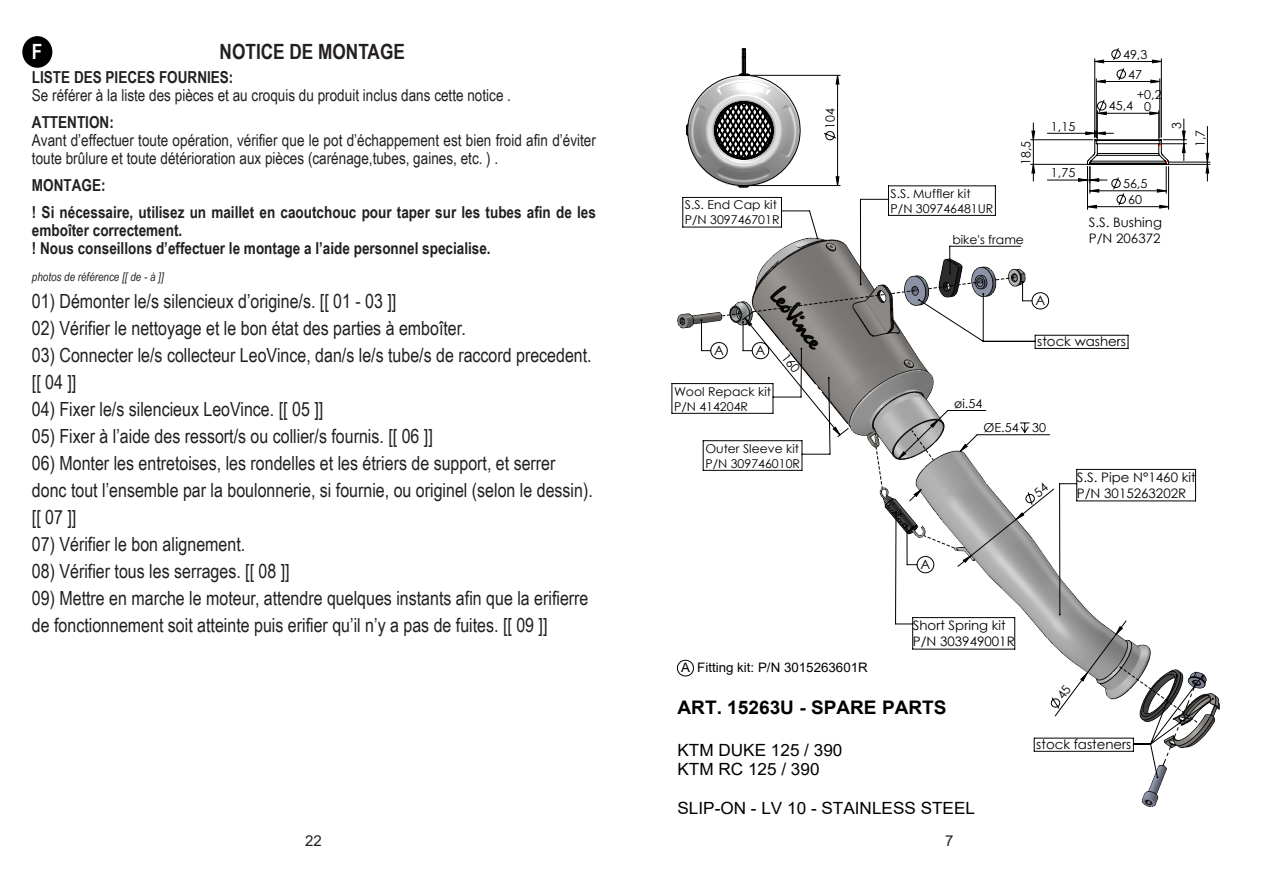
<style>
.page{position:relative;width:1263px;height:893px;background:#fff}
.page>*{position:absolute;margin:0;border:0;box-sizing:border-box;transform-origin:0 0}
.t1{font:700 21px "Arial Narrow";color:#231f20}
.t2{font:700 21px "Arial Narrow";color:#fff}
.t3{font:19.5px/27px "Arial Narrow";color:#231f20}
.t4{font:700 18.75px "Arial";color:#000}
.t5{font:16.8px/19.5px "Arial";color:#000}
.t6{font:16.5px/18px "Arial Narrow";color:#231f20}
.t7{font:700 16.5px/18px "Arial Narrow";color:#231f20}
.t8{font:15px "Arial";color:#231f20}
.t9{font:13.05px/15.8px "Century Gothic";color:#000}
.t10{font:13.05px "Arial";color:#000}
.t11{font:12.6px "Century Gothic";color:#000}
.t12{font:12.3px/12px "Century Gothic";color:#000;text-align:center}
.t13{font:12.15px/14.9px "Century Gothic";color:#000}
.t14{font:italic 12px "Arial Narrow";color:#231f20}
</style>
<div class="page">
<div style="left:22px;top:36px;width:30px;height:32px;background:#000001;border-radius:50%"></div>
<svg style="left:686px;top:48px;width:115px;height:137px"></svg>
<svg style="left:671px;top:185px;width:325px;height:229px"></svg>
<hr style="left:746px;top:75px;width:94px;height:1px;background:#000">
<hr style="left:746px;top:185px;width:94px;height:1px;background:#000">
<hr style="left:1168px;top:162px;width:42px;height:1px;background:#000">
<hr style="left:1169px;top:164px;width:41px;height:1px;background:#000">
<svg style="left:700px;top:281px;width:514px;height:497px"></svg>
<svg style="left:823px;top:48px;width:386px;height:161px"></svg>
<svg style="left:1051px;top:620px;width:147px;height:147px"></svg>
<svg style="left:722px;top:238px;width:332px;height:329px"></svg>
<p class="t2" style="left:32px;top:36px;width:12px">F</p>
<p class="t1" style="left:220px;top:36px;width:187px">NOTICE DE MONTAGE</p>
<p class="t7" style="left:32px;top:67px;width:203px">LISTE DES PIECES FOURNIES:</p>
<p class="t6" style="left:32px;top:86px;width:481px">Se référer à la liste des pièces et au croquis du produit inclus dans cette notice .</p>
<p class="t7" style="left:32px;top:112px;width:83px">ATTENTION:</p>
<p class="t6" style="left:32px;top:131px;width:565px">Avant d’effectuer toute opération, vérifier que le pot d’échappement est bien froid afin d’éviter toute brûlure et toute détérioration aux pièces (carénage,tubes, gaines, etc. ) .</p>
<p class="t7" style="left:32px;top:175px;width:75px">MONTAGE:</p>
<p class="t7" style="left:32px;top:202px;width:565px">! Si nécessaire, utilisez un maillet en caoutchouc pour taper sur les tubes afin de les emboîter correctement.</p>
<p class="t7" style="left:32px;top:238px;width:460px">! Nous conseillons d’effectuer le montage a l’aide personnel specialise.</p>
<p class="t14" style="left:32px;top:268px;width:133px">photos de référence [[ de - à ]]</p>
<p class="t3" style="left:32px;top:287px;width:366px">01) Démonter le/s silencieux d’origine/s. [[ 01 - 03 ]]</p>
<p class="t3" style="left:32px;top:314px;width:435px">02) Vérifier le nettoyage et le bon état des parties à emboîter.</p>
<p class="t3" style="left:32px;top:341px;width:561px">03) Connecter le/s collecteur LeoVince, dan/s le/s tube/s de raccord precedent. [[ 04 ]]</p>
<p class="t3" style="left:32px;top:395px;width:293px">04) Fixer le/s silencieux LeoVince. [[ 05 ]]</p>
<p class="t3" style="left:32px;top:422px;width:402px">05) Fixer à l’aide des ressort/s ou collier/s fournis. [[ 06 ]]</p>
<p class="t3" style="left:32px;top:449px;width:562px">06) Monter les entretoises, les rondelles et les étriers de support, et serrer donc tout l’ensemble par la boulonnerie, si fournie, ou originel (selon le dessin). [[ 07 ]]</p>
<p class="t3" style="left:32px;top:530px;width:215px">07) Vérifier le bon alignement.</p>
<p class="t3" style="left:32px;top:557px;width:259px">08) Vérifier tous les serrages. [[ 08 ]]</p>
<p class="t3" style="left:32px;top:584px;width:558px">09) Mettre en marche le moteur, attendre quelques instants afin que la erifierre de fonctionnement soit atteinte puis erifier qu’il n’y a pas de fuites. [[ 09 ]]</p>
<p class="t12" style="left:1123px;top:48px;width:26px">49,3</p>
<p class="t13" style="left:685px;top:197px;width:96px">S.S. End Cap kit<br>P/N 309746701R</p>
<p class="t11" style="left:821px;top:129px;width:22px;rotate:-90deg">104</p>
<p class="t9" style="left:714px;top:342px;width:11px">A</p>
<p class="t9" style="left:756px;top:342px;width:11px">A</p>
<p class="t13" style="left:674px;top:384px;width:99px">Wool Repack kit<br>P/N 414204R</p>
<p class="t13" style="left:705px;top:441px;width:96px">Outer Sleeve kit<br>P/N 309746010R</p>
<p class="t12" style="left:1128px;top:68px;width:15px">47</p>
<p class="t13" style="left:890px;top:186px;width:104px">S.S. Muffler kit<br>P/N 309746481UR</p>
<p class="t11" style="left:1017px;top:165px;width:25px;rotate:-90deg">18,5</p>
<p class="t13" style="left:952px;top:232px;width:73px">bike's frame</p>
<p class="t12" style="left:1109px;top:100px;width:26px">45,4</p>
<p class="t12" style="left:1137px;top:88px;width:27px">+0,2<br>0</p>
<p class="t12" style="left:1051px;top:120px;width:26px">1,15</p>
<p class="t11" style="left:1168px;top:129px;width:8px;rotate:-90deg">3</p>
<p class="t12" style="left:1051px;top:167px;width:26px">1,75</p>
<p class="t12" style="left:1123px;top:175px;width:26px;line-height:15.9px">56,5<br>60</p>
<p class="t9" style="left:1089px;top:215px;width:75px">S.S. Bushing<br>P/N 206372</p>
<p class="t11" style="left:1191px;top:147px;width:19px;rotate:-90deg">1,7</p>
<p class="t9" style="left:1035px;top:293px;width:11px">A</p>
<p class="t9" style="left:1037px;top:334px;width:90px">stock washers</p>
<p class="t12" style="left:954px;top:397px;width:30px">øi.54</p>
<p class="t12" style="left:983px;top:421px;width:64px">ØE.54 30</p>
<p class="t9" style="left:921px;top:556px;width:11px">A</p>
<p class="t9" style="left:913px;top:618px;width:103px">Short Spring kit<br>P/N 303949001R</p>
<p class="t9" style="left:1077px;top:469px;width:120px">S.S. Pipe N°1460 kit<br>P/N 3015263202R</p>
<p class="t10" style="left:681px;top:658px;width:188px">A Fitting kit: P/N 3015263601R</p>
<p class="t4" style="left:677px;top:695px;width:271px">ART. 15263U - SPARE PARTS</p>
<p class="t5" style="left:677px;top:740px;width:166px">KTM DUKE 125 / 390<br>KTM RC 125 / 390</p>
<p class="t5" style="left:677px;top:798px;width:299px">SLIP-ON - LV 10 - STAINLESS STEEL</p>
<p class="t9" style="left:1036px;top:736px;width:97px">stock fasteners</p>
<p class="t8" style="left:305px;top:830px;width:18px">22</p>
<p class="t8" style="left:945px;top:830px;width:10px">7</p>
</div>
